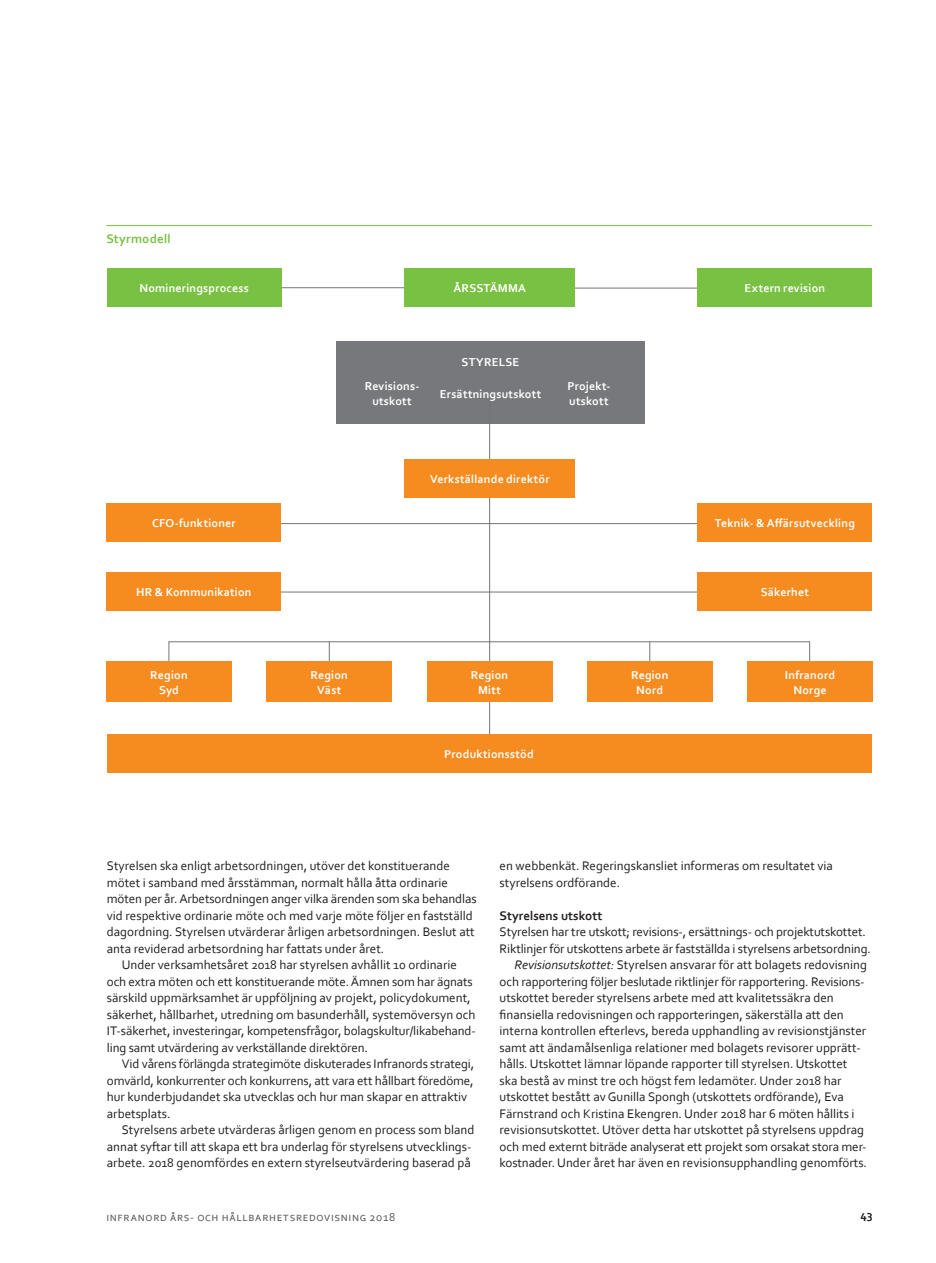
<style>
.page{position:relative;width:936px;height:1263px;background:#fff}
.page>*{position:absolute;margin:0;border:0;box-sizing:border-box;transform-origin:0 0}
.Brödtext_indrag{font:13.05px/16.5px "Corbel";color:#231f20}
.Brödtext{font:13.05px/16.5px "Corbel";color:#231f20}
.Mellanrubrik_1{font:700 13.05px "Corbel";color:#231f20}
.Tabell_rubrik{font:700 13.05px "Corbel";letter-spacing:.015em;color:#79c142}
.Negativ_text_illustr{font:700 12px/15px "Corbel";letter-spacing:.015em;color:#fff;text-align:center}
.t1{font:12px "Corbel";letter-spacing:.055em;color:#57585a}
.t2{font:700 12px "Corbel";color:#231f20}
.s1{font-style:italic}
</style>
<div class="page">
<svg style="left:575px;top:287px;width:122px;height:2px"></svg>
<hr style="left:277px;top:523px;width:432px;height:1px;background:#727577">
<div style="left:336px;top:341px;width:308px;height:82px;background:#76787b"></div>
<hr style="left:279px;top:287px;width:130px;height:1px;background:#727577">
<hr style="left:489px;top:389px;width:1px;height:351px;background:#727577">
<div style="left:107px;top:504px;width:174px;height:38px;background:#f68b1f"></div>
<div style="left:697px;top:504px;width:174px;height:38px;background:#f68b1f"></div>
<div style="left:107px;top:269px;width:174px;height:38px;background:#79c142"></div>
<div style="left:404px;top:460px;width:171px;height:38px;background:#f68b1f"></div>
<div style="left:107px;top:735px;width:764px;height:38px;background:#f68b1f"></div>
<div style="left:697px;top:269px;width:175px;height:38px;background:#79c142"></div>
<div style="left:404px;top:269px;width:171px;height:38px;background:#79c142"></div>
<hr style="left:272px;top:592px;width:437px;height:1px;background:#727577">
<svg style="left:329px;top:642px;width:1px;height:20px"></svg>
<svg style="left:168px;top:642px;width:1px;height:20px"></svg>
<svg style="left:649px;top:642px;width:1px;height:20px"></svg>
<svg style="left:809px;top:642px;width:1px;height:20px"></svg>
<hr style="left:168px;top:641px;width:642px;height:1px;background:#727577">
<div style="left:106px;top:662px;width:126px;height:40px;background:#f68b1f"></div>
<div style="left:427px;top:662px;width:125px;height:40px;background:#f68b1f"></div>
<div style="left:747px;top:662px;width:125px;height:40px;background:#f68b1f"></div>
<div style="left:266px;top:662px;width:126px;height:40px;background:#f68b1f"></div>
<div style="left:587px;top:662px;width:125px;height:40px;background:#f68b1f"></div>
<div style="left:107px;top:573px;width:174px;height:38px;background:#f68b1f"></div>
<div style="left:697px;top:573px;width:174px;height:38px;background:#f68b1f"></div>
<hr style="left:106px;top:225px;width:766px;height:1px;background:#79c142">
<p class="Tabell_rubrik" style="left:106px;top:231px;width:66px">Styrmodell</p>
<p class="Negativ_text_illustr" style="left:139px;top:280px;width:111px">Nomineringsprocess</p>
<p class="Negativ_text_illustr" style="left:453px;top:280px;width:74px">ÅRSSTÄMMA</p>
<p class="Negativ_text_illustr" style="left:744px;top:280px;width:82px">Extern revision</p>
<p class="Negativ_text_illustr" style="left:461px;top:355px;width:59px">STYRELSE</p>
<p class="Negativ_text_illustr" style="left:365px;top:378px;width:56px">Revisions&shy;utskott</p>
<p class="Negativ_text_illustr" style="left:440px;top:386px;width:103px">Ersättningsutskott</p>
<p class="Negativ_text_illustr" style="left:567px;top:378px;width:45px;text-align:left">Projekt&shy;utskott</p>
<p class="Negativ_text_illustr" style="left:430px;top:471px;width:121px">Verkställande direktör</p>
<p class="Negativ_text_illustr" style="left:152px;top:516px;width:85px">CFO-funktioner</p>
<p class="Negativ_text_illustr" style="left:714px;top:516px;width:141px">Teknik- &amp; Affärsutveckling</p>
<p class="Negativ_text_illustr" style="left:136px;top:584px;width:117px">HR &amp; Kommunikation</p>
<p class="Negativ_text_illustr" style="left:760px;top:584px;width:50px">Säkerhet</p>
<p class="Negativ_text_illustr" style="left:150px;top:667px;width:39px">Region</p>
<p class="Negativ_text_illustr" style="left:159px;top:682px;width:21px">Syd</p>
<p class="Negativ_text_illustr" style="left:310px;top:667px;width:39px">Region</p>
<p class="Negativ_text_illustr" style="left:317px;top:682px;width:26px">Väst</p>
<p class="Negativ_text_illustr" style="left:471px;top:667px;width:39px">Region</p>
<p class="Negativ_text_illustr" style="left:478px;top:682px;width:24px">Mitt</p>
<p class="Negativ_text_illustr" style="left:444px;top:746px;width:91px">Produktionsstöd</p>
<p class="Negativ_text_illustr" style="left:631px;top:667px;width:39px">Region</p>
<p class="Negativ_text_illustr" style="left:636px;top:682px;width:28px">Nord</p>
<p class="Negativ_text_illustr" style="left:784px;top:667px;width:52px">Infranord</p>
<p class="Negativ_text_illustr" style="left:793px;top:682px;width:35px">Norge</p>
<p class="Brödtext" style="left:107px;top:857px;width:371px">Styrelsen ska enligt arbetsordningen, utöver det konstituerande mötet i samband med årsstämman, normalt hålla åtta ordinarie möten per år. Arbetsordningen anger vilka ärenden som ska behandlas vid respektive ordinarie möte och med varje möte följer en fastställd dagordning. Styrelsen utvärderar årligen arbetsordningen. Beslut att anta reviderad arbetsordning har fattats under året.</p>
<p class="Brödtext_indrag" style="left:107px;top:956px;width:370px;text-indent:15px">Under verksamhetsåret 2018 har styrelsen avhållit 10 ordinarie och extra möten och ett konstituerande möte. Ämnen som har ägnats särskild uppmärksamhet är uppföljning av projekt, policydokument, säkerhet, hållbarhet, utredning om basunderhåll, systemöversyn och IT-säkerhet, investeringar, kompetensfrågor, bolagskultur/likabehand&shy;ling samt utvärdering av verkställande direktören.</p>
<p class="Brödtext_indrag" style="left:107px;top:1055px;width:369px;text-indent:15px">Vid vårens förlängda strategimöte diskuterades Infranords strategi, omvärld, konkurrenter och konkurrens, att vara ett hållbart föredöme, hur kunderbjudandet ska utvecklas och hur man skapar en attraktiv arbetsplats.</p>
<p class="Brödtext_indrag" style="left:107px;top:1121px;width:369px;text-indent:15px">Styrelsens arbete utvärderas årligen genom en process som bland annat syftar till att skapa ett bra underlag för styrelsens utvecklings&shy;arbete. 2018 genomfördes en extern styrelseutvärdering baserad på</p>
<p class="Brödtext" style="left:499px;top:857px;width:335px">en webbenkät. Regeringskansliet informeras om resultatet via styrelsens ordförande.</p>
<p class="Mellanrubrik_1" style="left:499px;top:907px;width:104px">Styrelsens utskott</p>
<p class="Brödtext" style="left:499px;top:923px;width:373px">Styrelsen har tre utskott; revisions-, ersättnings- och projektutskottet.<br>Riktlinjer för utskottens arbete är fastställda i styrelsens arbetsordning.</p>
<p class="Brödtext_indrag" style="left:499px;top:956px;width:369px;text-indent:15px"><span class="s1">Revisionsutskottet:</span> Styrelsen ansvarar för att bolagets redovisning och rapportering följer beslutade riktlinjer för rapportering. Revisions&shy;utskottet bereder styrelsens arbete med att kvalitetssäkra den finansiella redovisningen och rapporteringen, säkerställa att den interna kontrollen efterlevs, bereda upphandling av revisionstjänster samt att ändamålsenliga relationer med bolagets revisorer upprätt&shy;hålls. Utskottet lämnar löpande rapporter till styrelsen. Utskottet ska bestå av minst tre och högst fem ledamöter. Under 2018 har utskottet bestått av Gunilla Spongh (utskottets ordförande), Eva Färnstrand och Kristina Ekengren. Under 2018 har 6 möten hållits i revisionsutskottet. Utöver detta har utskottet på styrelsens uppdrag och med externt biträde analyserat ett projekt som orsakat stora mer&shy;kostnader. Under året har även en revisionsupphandling genomförts.</p>
<p class="t1" style="left:106px;top:1209px;width:290px">infranord års- och hållbarhetsredovisning 2018</p>
<p class="t2" style="left:860px;top:1209px;width:14px">43</p>
</div>
